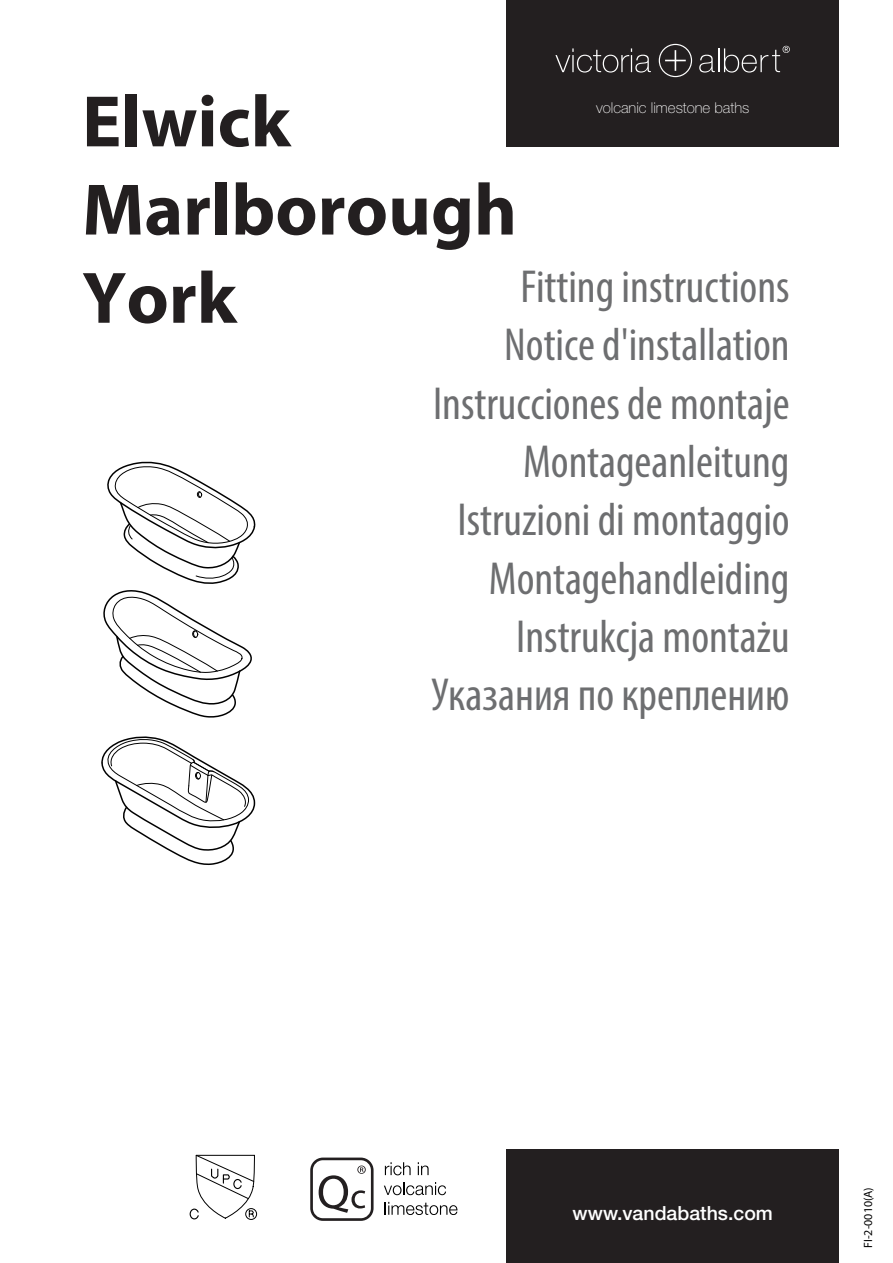
<style>
.page{position:relative;width:893px;height:1263px;background:#fff}
.page>*{position:absolute;margin:0;border:0;box-sizing:border-box;transform-origin:0 0}
.t1{font:700 73.5px/88.2px "Myriad Pro";color:#231f20}
.t2{font:condensed 46.5px/58.3px "Myriad Pro";color:#6d6e70;text-align:right}
.t3{font:500 19.5px "Helvetica Neue";color:#fff}
.t4{font:100 15px "Helvetica Neue";color:#fff}
.t5{font:12px "Myriad Pro";color:#000}
</style>
<div class="page">
<div style="left:506px;top:0;width:332px;height:146px;background:#231f20"></div>
<svg style="left:555px;top:48px;width:95px;height:25px"></svg>
<div style="left:658px;top:44px;width:34px;height:33px;border:1px solid #fff;border-radius:50%"></div>
<svg style="left:699px;top:46px;width:90px;height:27px"></svg>
<hr style="left:674px;top:50px;width:2px;height:21px;background:#fff">
<svg style="left:665px;top:60px;width:20px;height:1px"></svg>
<div style="left:506px;top:1149px;width:332px;height:114px;background:#231f20"></div>
<svg style="left:385px;top:1162px;width:25px;height:13px"></svg>
<svg style="left:418px;top:1162px;width:10px;height:13px"></svg>
<svg style="left:384px;top:1182px;width:62px;height:13px"></svg>
<svg style="left:385px;top:1202px;width:72px;height:13px"></svg>
<svg style="left:310px;top:1157px;width:63px;height:64px"></svg>
<svg style="left:190px;top:1155px;width:67px;height:65px"></svg>
<svg style="left:101px;top:736px;width:155px;height:129px"></svg>
<svg style="left:103px;top:461px;width:153px;height:257px"></svg>
<h1 class="t1" style="left:82px;top:75px;width:436px">Elwick<br>Marlborough<br>York</h1>
<p class="t4" style="left:596px;top:100px;width:155px">volcanic limestone baths</p>
<p class="t2" style="left:433px;top:257px;width:358px">Fitting instructions<br>Notice d'installation<br>Instrucciones de montaje</p>
<p class="t2" style="left:431px;top:432px;width:360px">Montageanleitung<br>Istruzioni di montaggio<br>Montagehandleiding<br>Instrukcja montażu<br>Указания по креплению</p>
<p class="t3" style="left:572px;top:1201px;width:202px">www.vandabaths.com</p>
<p class="t5" style="left:860px;top:1248px;width:62px;rotate:-90deg">FI-2-0010(A)</p>
</div>
